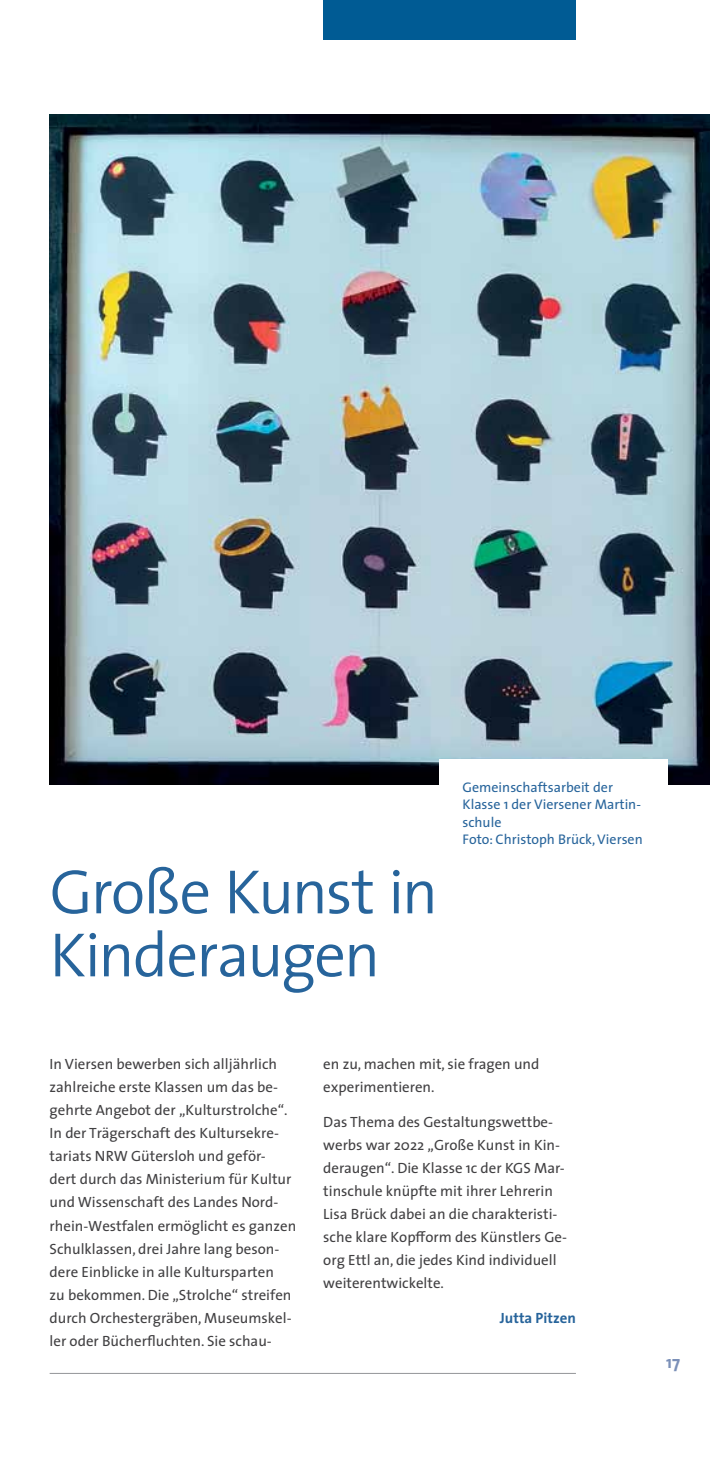
<style>
.page{position:relative;width:710px;height:1474px;background:#fff}
.page>*{position:absolute;margin:0;border:0;box-sizing:border-box;transform-origin:0 0}
.t1{font:300 63px/63px "The Sans";letter-spacing:-.035em;color:#27649b}
.t2{font:700 17.5px "The Sans";color:#7b90b8}
.t3{font:14.88px/23.1px "The Sans";color:#414042}
.t4{font:700 14.88px "The Sans";color:#27649b}
.t5{font:14px/17.5px "The Sans";color:#27649b}
</style>
<div class="page">
<hr style="left:50px;top:1372px;width:525px;height:1px;background:#939598">
<div style="left:323px;top:0;width:252px;height:40px;background:#005b94"></div>
<img style="left:50px;top:114px;width:659px;height:670px">
<div style="left:439px;top:759px;width:228px;height:107px;background:#fff"></div>
<h1 class="t1" style="left:50px;top:858px;width:390px">Große Kunst in<br>Kinderaugen</h1>
<p class="t5" style="left:462px;top:777px;width:182px">Gemeinschaftsarbeit der<br>Klasse 1 der Viersener Martin&shy;schule<br>Foto: Christoph Brück, Viersen</p>
<p class="t3" style="left:50px;top:1051px;width:248px">In Viersen bewerben sich alljährlich zahlreiche erste Klassen um das be&shy;gehrte Angebot der „Kulturstrolche“.<br>In der Trägerschaft des Kultursekre&shy;tariats NRW Gütersloh und geför&shy;dert durch das Ministerium für Kultur und Wissenschaft des Landes Nord&shy;rhein-Westfalen ermöglicht es ganzen Schulklassen, drei Jahre lang beson&shy;dere Einblicke in alle Kultursparten<br>zu bekommen. Die „Strolche“ streifen durch Orchestergräben, Museumskel&shy;ler oder Bücherfluchten. Sie schau-</p>
<p class="t3" style="left:323px;top:1051px;width:217px">en zu, machen mit, sie fragen und experimentieren.</p>
<p class="t3" style="left:323px;top:1109px;width:245px">Das Thema des Gestaltungswettbe&shy;werbs war 2022 „Große Kunst in Kin&shy;deraugen“. Die Klasse 1c der KGS Mar&shy;tinschule knüpfte mit ihrer Lehrerin Lisa Brück dabei an die charakteristi&shy;sche klare Kopfform des Künstlers Ge&shy;org Ettl an, die jedes Kind individuell weiterentwickelte.</p>
<p class="t4" style="left:500px;top:1305px;width:77px">Jutta Pitzen</p>
<p class="t2" style="left:666px;top:1347px;width:16px">17</p>
</div>
